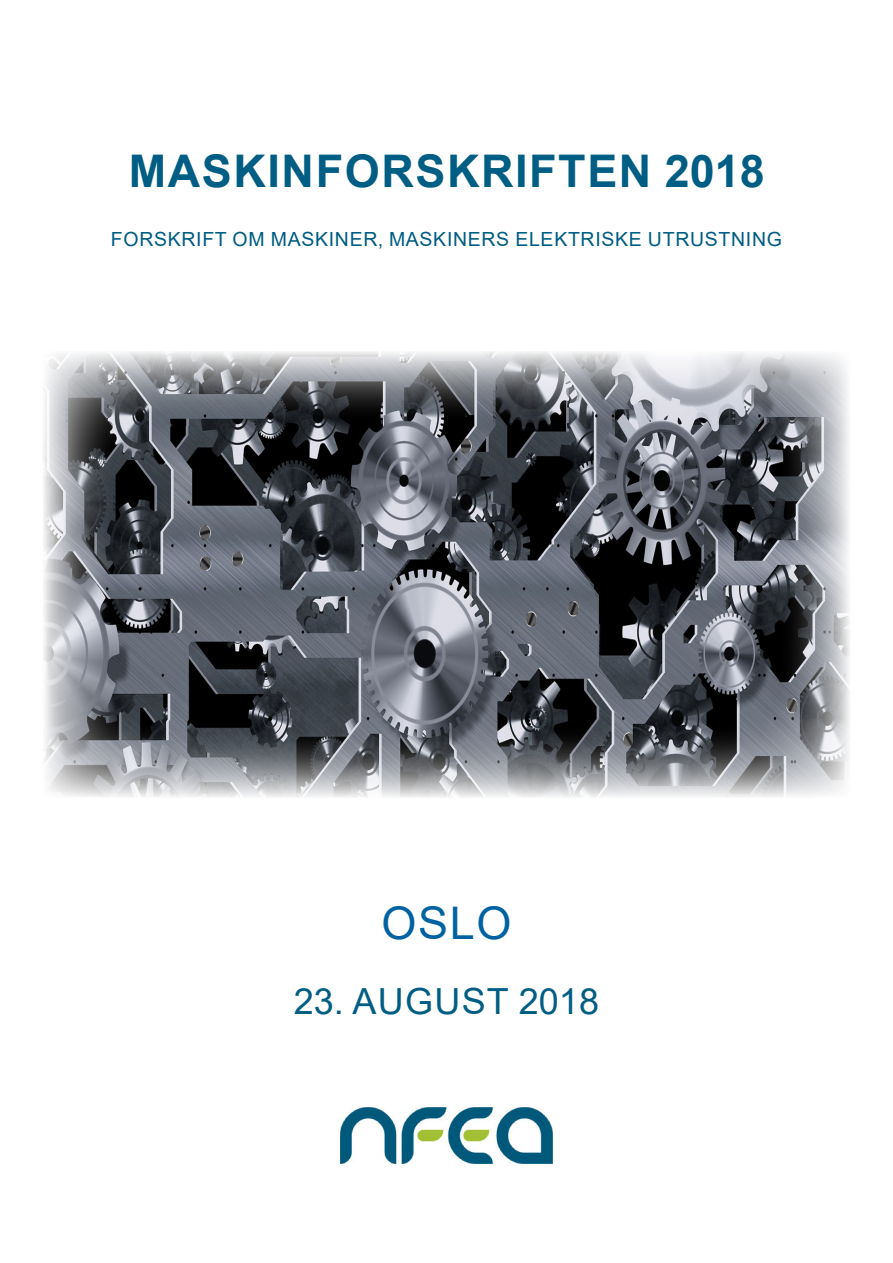
<style>
.page{position:relative;width:893px;height:1263px;background:#fff}
.page>*{position:absolute;margin:0;border:0;box-sizing:border-box;transform-origin:0 0}
.t1{font:700 45px "Arial";letter-spacing:.035em;color:#005d83}
.t2{font:45px "Arial";color:#0162a2}
.t3{font:36px "Arial";letter-spacing:.035em;color:#005d83}
.t4{font:19.5px "Arial";letter-spacing:.035em;color:#005d83}
</style>
<div class="page">
<img style="left:340px;top:1108px;width:213px;height:55px">
<img style="left:44px;top:352px;width:806px;height:445px">
<p class="t1" style="left:129px;top:139px;width:638px">MASKINFORSKRIFTEN 2018</p>
<p class="t4" style="left:111px;top:226px;width:672px">FORSKRIFT OM MASKINER, MASKINERS ELEKTRISKE UTRUSTNING</p>
<p class="t2" style="left:382px;top:892px;width:131px">OSLO</p>
<p class="t3" style="left:294px;top:977px;width:307px">23. AUGUST 2018</p>
</div>
